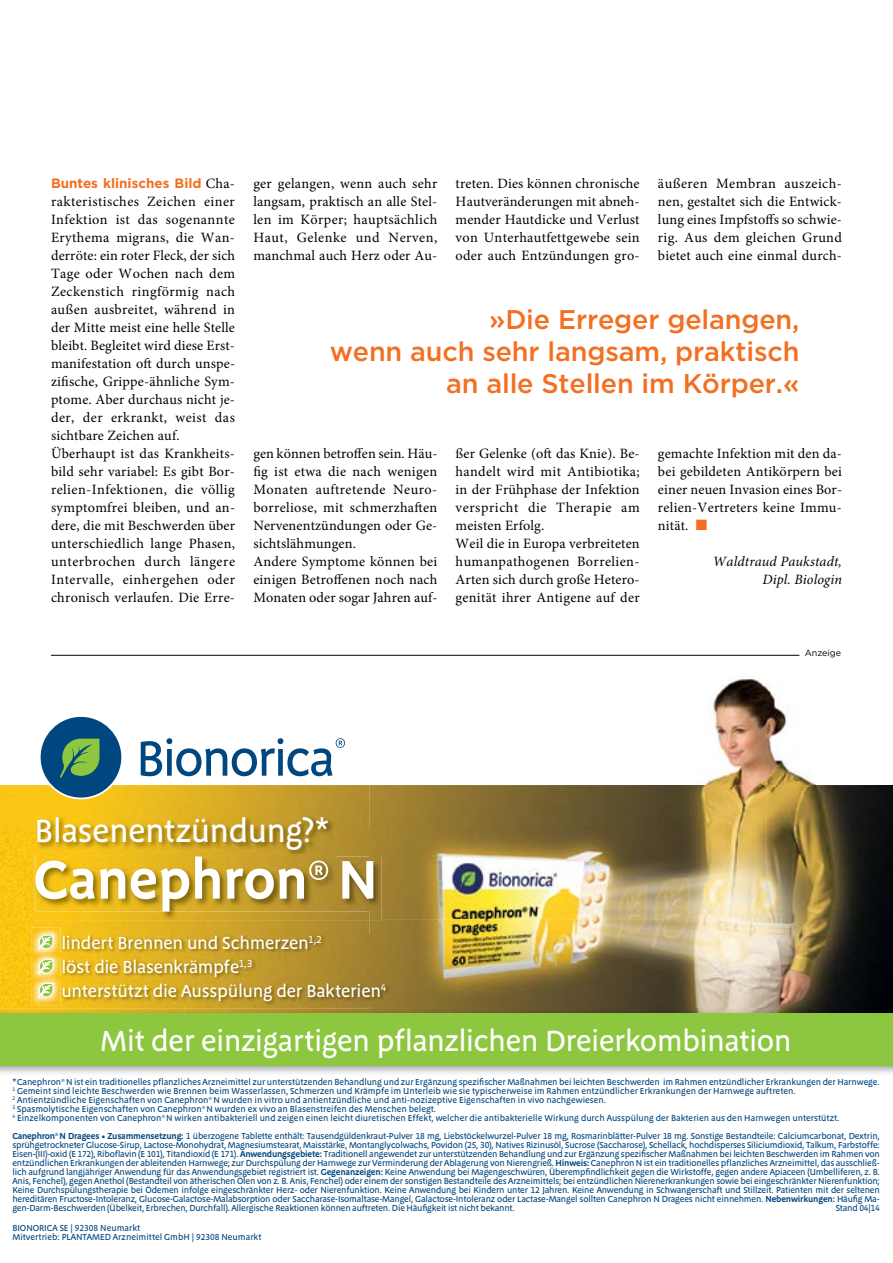
<style>
.page{position:relative;width:893px;height:1263px;background:#fff}
.page>*{position:absolute;margin:0;border:0;box-sizing:border-box;transform-origin:0 0}
.t1{font:600 56.1px "Megano OT";letter-spacing:-.015em;color:#fff}
.t2{font:500 33px "Megano TF";letter-spacing:-.015em;color:#fff}
.t3{font:500 30px "Megano TF";letter-spacing:-.02em;color:#fff}
.t4{font:500 27px/32.4px "Gotham";letter-spacing:-.005em;color:#f36f21;text-align:right}
.t5{font:500 18px/24px "Megano TF";letter-spacing:-.015em;color:#fff}
.t6{font:14.25px/18px "Minion Pro";letter-spacing:.02em;color:#000;text-align:justify}
.t7{font:italic 14.25px/18px "Minion Pro";letter-spacing:.01em;color:#000;text-align:right}
.t8{font:700 13.5px "Gotham";letter-spacing:-.005em;color:#f36f21}
.t9{font:500 9px/9px "Megano TF";color:#00467f}
.t10{font:500 9px "Megano TF";letter-spacing:-.02em;color:#00467f}
.t11{font:9px "Gotham";color:#000}
.s1{font-family:"Minion Pro";font-weight:400;font-size:14.25px;color:#000}
.s2{color:#f36f21}
.s3{font-family:"Megano OT";font-weight:600}
</style>
<div class="page">
<img style="left:0;top:785px;width:369px;height:44px">
<img style="left:767px;top:785px;width:126px;height:224px">
<img style="left:0;top:829px;width:37px;height:180px">
<img style="left:335px;top:829px;width:34px;height:26px">
<img style="left:37px;top:919px;width:730px;height:90px">
<img style="left:369px;top:785px;width:398px;height:134px">
<img style="left:634px;top:678px;width:182px;height:108px">
<svg style="left:39px;top:715px;width:84px;height:84px"></svg>
<div style="left:41px;top:717px;width:80px;height:80px;background:#00467f;border-radius:50%"></div>
<svg style="left:60px;top:739px;width:39px;height:39px"></svg>
<svg style="left:141px;top:738px;width:204px;height:38px"></svg>
<img style="left:0;top:1009px;width:893px;height:65px">
<img style="left:369px;top:1009px;width:497px;height:5px">
<div style="left:0;top:1014px;width:893px;height:52px;background:#8dc63f"></div>
<img style="left:62px;top:934px;width:328px;height:71px">
<img style="left:31px;top:928px;width:29px;height:24px">
<svg style="left:39px;top:935px;width:14px;height:15px"></svg>
<img style="left:31px;top:957px;width:29px;height:19px">
<img style="left:31px;top:952px;width:29px;height:5px">
<svg style="left:39px;top:959px;width:14px;height:15px"></svg>
<img style="left:31px;top:981px;width:29px;height:24px">
<img style="left:31px;top:976px;width:29px;height:5px">
<svg style="left:39px;top:983px;width:14px;height:15px"></svg>
<img style="left:34px;top:855px;width:348px;height:65px">
<img style="left:36px;top:856px;width:337px;height:55px">
<img style="left:36px;top:815px;width:299px;height:42px">
<hr style="left:51px;top:655px;width:748px;height:1px;background:#000">
<h3 class="t8" style="left:51px;top:174px;width:185px">Buntes klinisches Bild <span class="s1">Cha-</span></h3>
<p class="t6" style="left:51px;top:193px;width:186px;text-align:left">rakteristisches Zeichen einer<br>Infektion ist das sogenannte<br>Erythema migrans, die Wan&shy;derröte: ein roter Fleck, der sich<br>Tage oder Wochen nach dem<br>Zeckenstich ringförmig nach außen ausbreitet, während in der Mitte meist eine helle Stelle bleibt. Begleitet wird diese Erst&shy;manifestation oft durch unspe&shy;zifische, Grippe-ähnliche Sym&shy;ptome. Aber durchaus nicht je&shy;der, der erkrankt, weist das sichtbare Zeichen auf.<br>Überhaupt ist das Krankheits&shy;bild sehr variabel: Es gibt Bor&shy;relien-Infektionen, die völlig symptomfrei bleiben, und an&shy;dere, die mit Beschwerden über unterschiedlich lange Phasen, unterbrochen durch längere<br>Intervalle, einhergehen oder chronisch verlaufen. Die Erre-</p>
<h3 class="t6" style="left:253px;top:175px;width:186px">ger gelangen, wenn auch sehr langsam, praktisch an alle Stel&shy;len im Körper; hauptsächlich Haut, Gelenke und Nerven, manchmal auch Herz oder Au-</h3>
<h3 class="t6" style="left:456px;top:175px;width:186px">treten. Dies können chronische Hautveränderungen mit abneh&shy;mender Hautdicke und Verlust von Unterhautfettgewebe sein oder auch Entzündungen gro-</h3>
<h3 class="t6" style="left:658px;top:174px;width:186px">äußeren Membran auszeich&shy;nen, gestaltet sich die Entwick&shy;lung eines Impfstoffs so schwie&shy;rig. Aus dem gleichen Grund bietet auch eine einmal durch-</h3>
<h3 class="t4" style="left:330px;top:302px;width:471px">»Die Erreger gelangen,<br>wenn auch sehr langsam, praktisch an alle Stellen im Körper.«</h3>
<p class="t6" style="left:253px;top:445px;width:186px;text-align:left">gen können betroffen sein. Häu&shy;fig ist etwa die nach wenigen<br>Monaten auftretende Neuro&shy;borreliose, mit schmerzhaften<br>Nervenentzündungen oder Ge&shy;sichtslähmungen.<br>Andere Symptome können bei einigen Betroffenen noch nach<br>Monaten oder sogar Jahren auf-</p>
<p class="t6" style="left:456px;top:445px;width:186px;text-align:left">ßer Gelenke (oft das Knie). Be&shy;handelt wird mit Antibiotika; in der Frühphase der Infektion verspricht die Therapie am meisten Erfolg.<br>Weil die in Europa verbreiteten humanpathogenen Borrelien-<br>Arten sich durch große Hetero&shy;genität ihrer Antigene auf der</p>
<h3 class="t6" style="left:658px;top:444px;width:186px">gemachte Infektion mit den da&shy;bei gebildeten Antikörpern bei einer neuen Invasion eines Bor&shy;relien-Vertreters keine Immu&shy;nität. <span class="s2">■</span></h3>
<h3 class="t7" style="left:713px;top:553px;width:130px">Waldtraud Paukstadt,<br>Dipl. Biologin</h3>
<p class="t11" style="left:805px;top:647px;width:38px">Anzeige</p>
<h2 class="t2" style="left:35px;top:811px;width:296px">Blasenentzündung?*</h2>
<h1 class="t1" style="left:34px;top:846px;width:346px">Canephron® N</h1>
<h3 class="t5" style="left:61px;top:931px;width:326px">lindert Brennen und Schmerzen<sup>1,2<br></sup>löst die Blasenkrämpfe<sup>1,3<br></sup>unterstützt die Ausspülung der Bakterien<sup>4</sup></h3>
<h3 class="t3" style="left:101px;top:1023px;width:692px">Mit der einzigartigen pflanzlichen Dreierkombination</h3>
<p class="t9" style="left:12px;top:1078px;width:869px">* Canephron® N ist ein traditionelles pflanzliches Arzneimittel zur unterstützenden Behandlung und zur Ergänzung spezifischer Maßnahmen bei leichten Beschwerden im Rahmen entzündlicher Erkrankungen der Harnwege.<br><sup>1</sup> Gemeint sind leichte Beschwerden wie Brennen beim Wasserlassen, Schmerzen und Krämpfe im Unterleib wie sie typischerweise im Rahmen entzündlicher Erkrankungen der Harnwege auftreten.<br><sup>2</sup> Antientzündliche Eigenschaften von Canephron® N wurden in vitro und antientzündliche und anti-nozizeptive Eigenschaften in vivo nachgewiesen.<br><sup>3</sup> Spasmolytische Eigenschaften von Canephron® N wurden ex vivo an Blasenstreifen des Menschen belegt.<br><sup>4</sup> Einzelkomponenten von Canephron® N wirken antibakteriell und zeigen einen leicht diuretischen Effekt, welcher die antibakterielle Wirkung durch Ausspülung der Bakterien aus den Harnwegen unterstützt.</p>
<p class="t9" style="left:12px;top:1132px;width:869px;text-align:justify"><span class="s3">Canephron® N Dragees • Zusammensetzung:</span> 1 überzogene Tablette enthält: Tausendgüldenkraut-Pulver 18 mg, Liebstöckelwurzel-Pulver 18 mg, Rosmarinblätter-Pulver 18 mg. Sonstige Bestandteile: Calciumcarbonat, Dextrin, sprühgetrockneter Glucose-Sirup, Lactose-Monohydrat, Magnesiumstearat, Maisstärke, Montanglycolwachs, Povidon (25, 30), Natives Rizinusöl, Sucrose (Saccharose), Schellack, hochdisperses Siliciumdioxid, Talkum, Farbstoffe:<br>Eisen-(III)-oxid (E 172), Riboflavin (E 101), Titandioxid (E 171). <span class="s3">Anwendungsgebiete:</span> Traditionell angewendet zur unterstützenden Behandlung und zur Ergänzung spezifischer Maßnahmen bei leichten Beschwerden im Rahmen von entzündlichen Erkrankungen der ableitenden Harnwege; zur Durchspülung der Harnwege zur Verminderung der Ablagerung von Nierengrieß. <span class="s3">Hinweis:</span> Canephron N ist ein traditionelles pflanzliches Arzneimittel, das ausschließ&shy;lich aufgrund langjähriger Anwendung für das Anwendungsgebiet registriert ist. <span class="s3">Gegenanzeigen:</span> Keine Anwendung bei Magengeschwüren, Überempfindlichkeit gegen die Wirkstoffe, gegen andere Apiaceen (Umbelliferen, z. B.<br>Anis, Fenchel), gegen Anethol (Bestandteil von ätherischen Ölen von z. B. Anis, Fenchel) oder einem der sonstigen Bestandteile des Arzneimittels; bei entzündlichen Nierenerkrankungen sowie bei eingeschränkter Nierenfunktion; Keine Durchspülungstherapie bei Ödemen infolge eingeschränkter Herz- oder Nierenfunktion. Keine Anwendung bei Kindern unter 12 Jahren. Keine Anwendung in Schwangerschaft und Stillzeit. Patienten mit der seltenen hereditären Fructose-Intoleranz, Glucose-Galactose-Malabsorption oder Saccharase-Isomaltase-Mangel, Galactose-Intoleranz oder Lactase-Mangel sollten Canephron N Dragees nicht einnehmen. <span class="s3">Nebenwirkungen:</span> Häufig Ma&shy;gen-Darm-Beschwerden (Übelkeit, Erbrechen, Durchfall). Allergische Reaktionen können auftreten. Die Häufigkeit ist nicht bekannt.</p>
<p class="t10" style="left:836px;top:1203px;width:46px">Stand 04|14</p>
<p class="t9" style="left:12px;top:1223px;width:251px;line-height:9.8px">BIONORICA SE | 92308 Neumarkt<br>Mitvertrieb: PLANTAMED Arzneimittel GmbH | 92308 Neumarkt</p>
</div>
